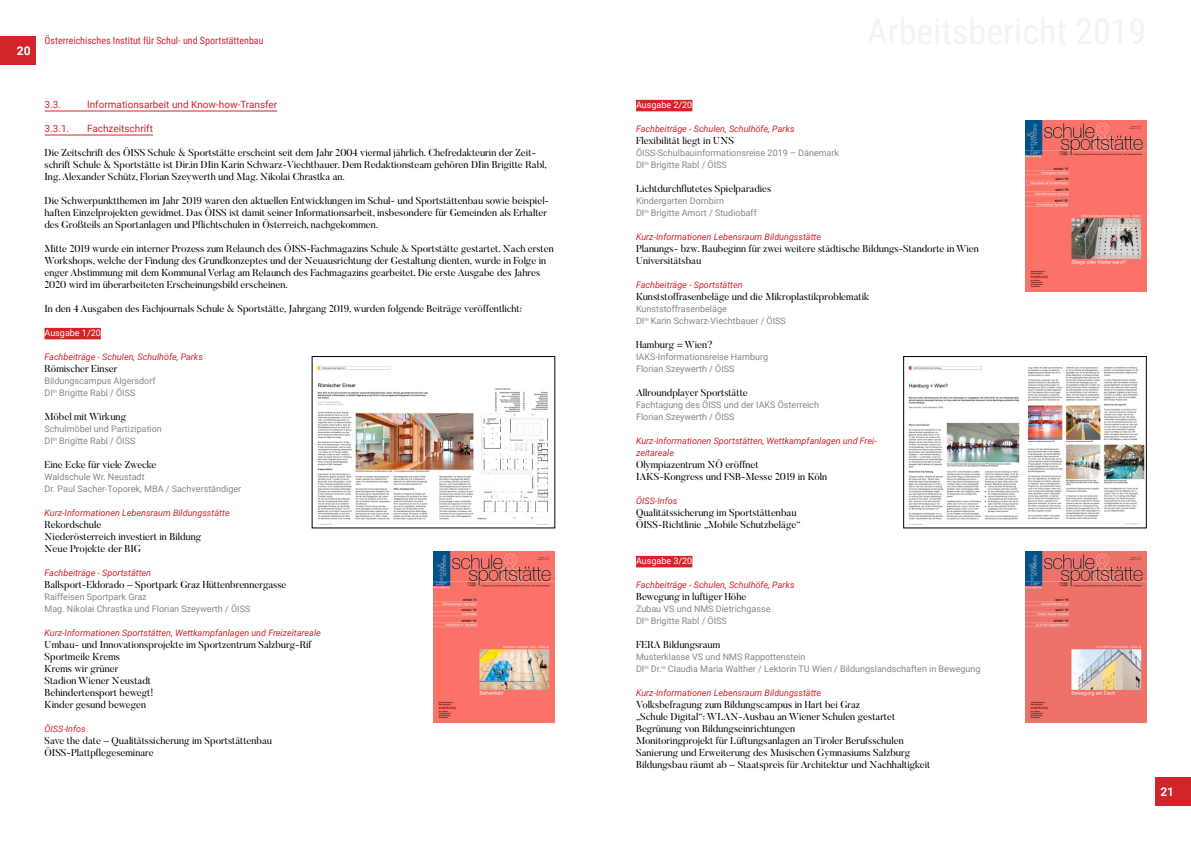
<style>
.page{position:relative;width:1191px;height:842px;background:#fff}
.page>*{position:absolute;margin:0;border:0;box-sizing:border-box;transform-origin:0 0}
.t1{font:700 12px "Roboto";color:#fff}
.t2{font:10px/12px "Butler";color:#000}
.t3{font:10px "Roboto";color:#d1242b}
.t4{font:10px "Roboto Condensed";color:#d1242b}
.t5{font:9px/12px "Roboto";color:#878787}
.t6{font:italic 9px/12px "Roboto";color:#d1242b}
.t7{font:9px "Roboto";color:#fff}
</style>
<div class="page">
<div style="left:0;top:36px;width:36px;height:28px;background:#d1242b"></div>
<div style="left:1155px;top:778px;width:36px;height:28px;background:#d1242b"></div>
<hr style="left:45px;top:111px;width:232px;height:1px;background:#d1242b">
<hr style="left:45px;top:135px;width:108px;height:1px;background:#d1242b">
<div style="left:45px;top:328px;width:56px;height:11px;background:#d1242b"></div>
<img style="left:434px;top:551px;width:121px;height:172px">
<img style="left:317px;top:366px;width:233px;height:159px">
<div style="left:636px;top:100px;width:56px;height:11px;background:#d1242b"></div>
<div style="left:636px;top:556px;width:56px;height:11px;background:#d1242b"></div>
<img style="left:1025px;top:120px;width:121px;height:171px">
<img style="left:908px;top:366px;width:236px;height:159px">
<div style="left:903px;top:356px;width:243px;height:172px;border:1px solid #000"></div>
<img style="left:1025px;top:551px;width:121px;height:172px">
<p class="t1" style="left:17px;top:42px;width:15px">20</p>
<p class="t4" style="left:45px;top:33px;width:221px">Österreichisches Institut für Schul- und Sportstättenbau</p>
<p class="t3" style="left:45px;top:97px;width:18px">3.3.</p>
<p class="t3" style="left:87px;top:97px;width:192px">Informationsarbeit und Know-how-Transfer</p>
<p class="t3" style="left:45px;top:121px;width:26px">3.3.1.</p>
<p class="t3" style="left:87px;top:121px;width:67px">Fachzeitschrift</p>
<p class="t2" style="left:45px;top:146px;width:504px">Die Zeitschrift des ÖISS Schule &amp; Sportstätte erscheint seit dem Jahr 2004 viermal jährlich. Chefredakteurin der Zeit&shy;schrift Schule &amp; Sportstätte ist Dir.in DIin Karin Schwarz-Viechtbauer. Dem Redaktionsteam gehören DIin Brigitte Rabl,<br>Ing. Alexander Schütz, Florian Szeywerth und Mag. Nikolai Chrastka an.</p>
<p class="t2" style="left:45px;top:194px;width:506px">Die Schwerpunktthemen im Jahr 2019 waren den aktuellen Entwicklungen im Schul- und Sportstättenbau sowie beispiel&shy;haften Einzelprojekten gewidmet. Das ÖISS ist damit seiner Informationsarbeit, insbesondere für Gemeinden als Erhalter des Großteils an Sportanlagen und Pflichtschulen in Österreich, nachgekommen.</p>
<p class="t2" style="left:45px;top:242px;width:511px">Mitte 2019 wurde ein interner Prozess zum Relaunch des ÖISS-Fachmagazins Schule &amp; Sportstätte gestartet. Nach ersten Workshops, welche der Findung des Grundkonzeptes und der Neuausrichtung der Gestaltung dienten, wurde in Folge in enger Abstimmung mit dem Kommunal Verlag am Relaunch des Fachmagazins gearbeitet. Die erste Ausgabe des Jahres 2020 wird im überarbeiteten Erscheinungsbild erscheinen.</p>
<p class="t2" style="left:45px;top:302px;width:479px">In den 4 Ausgaben des Fachjournals Schule &amp; Sportstätte, Jahrgang 2019, wurden folgende Beiträge veröffentlicht:</p>
<p class="t7" style="left:45px;top:326px;width:58px">Ausgabe 1/20</p>
<p class="t6" style="left:45px;top:350px;width:160px">Fachbeiträge - Schulen, Schulhöfe, Parks</p>
<p class="t2" style="left:45px;top:362px;width:74px">Römischer Einser</p>
<p class="t5" style="left:45px;top:374px;width:113px">Bildungscampus Algersdorf<br>DI<sup>in</sup> Brigitte Rabl / ÖISS</p>
<p class="t2" style="left:45px;top:410px;width:83px">Möbel mit Wirkung</p>
<p class="t5" style="left:45px;top:422px;width:119px">Schulmöbel und Partizipation<br>DI<sup>in</sup> Brigitte Rabl / ÖISS</p>
<p class="t2" style="left:45px;top:458px;width:113px">Eine Ecke für viele Zwecke</p>
<p class="t5" style="left:45px;top:470px;width:198px">Waldschule Wr. Neustadt<br>Dr. Paul Sacher-Toporek, MBA / Sachverständiger</p>
<p class="t6" style="left:45px;top:506px;width:187px">Kurz-Informationen Lebensraum Bildungsstätte</p>
<p class="t2" style="left:45px;top:518px;width:158px">Rekordschule<br>Niederösterreich investiert in Bildung<br>Neue Projekte der BIG</p>
<p class="t6" style="left:45px;top:566px;width:108px">Fachbeiträge - Sportstätten</p>
<p class="t2" style="left:45px;top:578px;width:243px">Ballsport-Eldorado – Sportpark Graz Hüttenbrennergasse</p>
<p class="t5" style="left:45px;top:590px;width:207px">Raiffeisen Sportpark Graz<br>Mag. Nikolai Chrastka und Florian Szeywerth / ÖISS</p>
<p class="t6" style="left:45px;top:626px;width:278px">Kurz-Informationen Sportstätten, Wettkampfanlagen und Freizeitareale</p>
<p class="t2" style="left:45px;top:638px;width:268px">Umbau- und Innovationsprojekte im Sportzentrum Salzburg-Rif<br>Sportmeile Krems<br>Krems wir grüner<br>Stadion Wiener Neustadt<br>Behindertensport bewegt!<br>Kinder gesund bewegen</p>
<p class="t6" style="left:45px;top:722px;width:43px">ÖISS-Infos</p>
<p class="t2" style="left:45px;top:734px;width:229px">Save the date – Qualitätssicherung im Sportstättenbau<br>ÖISS-Plattpflegeseminare</p>
<p class="t7" style="left:636px;top:98px;width:58px">Ausgabe 2/20</p>
<p class="t6" style="left:636px;top:122px;width:160px">Fachbeiträge - Schulen, Schulhöfe, Parks</p>
<p class="t2" style="left:636px;top:134px;width:100px">Flexibilität liegt in UNS</p>
<p class="t5" style="left:636px;top:146px;width:205px">ÖISS-Schulbauinformationsreise 2019 – Dänemark<br>DI<sup>in</sup> Brigitte Rabl / ÖISS</p>
<p class="t2" style="left:636px;top:182px;width:137px">Lichtdurchflutetes Spielparadies</p>
<p class="t5" style="left:636px;top:194px;width:122px">Kindergarten Dornbirn<br>DI<sup>in</sup> Brigitte Amort / Studiobaff</p>
<p class="t6" style="left:636px;top:230px;width:187px">Kurz-Informationen Lebensraum Bildungsstätte</p>
<p class="t2" style="left:636px;top:242px;width:344px">Planungs- bzw. Baubeginn für zwei weitere städtische Bildungs-Standorte in Wien<br>Universitätsbau</p>
<p class="t6" style="left:636px;top:278px;width:108px">Fachbeiträge - Sportstätten</p>
<p class="t2" style="left:636px;top:290px;width:235px">Kunststoffrasenbeläge und die Mikroplastikproblematik</p>
<p class="t5" style="left:636px;top:302px;width:151px">Kunststoffrasenbeläge<br>DI<sup>in</sup> Karin Schwarz-Viechtbauer / ÖISS</p>
<p class="t2" style="left:636px;top:338px;width:78px">Hamburg = Wien?</p>
<p class="t5" style="left:636px;top:350px;width:133px">IAKS-Informationsreise Hamburg<br>Florian Szeywerth / ÖISS</p>
<p class="t2" style="left:636px;top:386px;width:113px">Allroundplayer Sportstätte</p>
<p class="t5" style="left:636px;top:398px;width:184px">Fachtagung des ÖISS und der IAKS Österreich<br>Florian Szeywerth / ÖISS</p>
<p class="t6" style="left:636px;top:434px;width:242px">Kurz-Informationen Sportstätten, Wettkampfanlagen und Frei&shy;zeitareale</p>
<p class="t2" style="left:636px;top:458px;width:193px">Olympiazentrum NÖ eröffnet<br>IAKS-Kongress und FSB-Messe 2019 in Köln</p>
<p class="t6" style="left:636px;top:494px;width:43px">ÖISS-Infos</p>
<p class="t2" style="left:636px;top:506px;width:166px">Qualitätssicherung im Sportstättenbau<br>ÖISS-Richtlinie „Mobile Schutzbeläge“</p>
<p class="t7" style="left:636px;top:554px;width:58px">Ausgabe 3/20</p>
<p class="t6" style="left:636px;top:578px;width:160px">Fachbeiträge - Schulen, Schulhöfe, Parks</p>
<p class="t2" style="left:636px;top:590px;width:112px">Bewegung in luftiger Höhe</p>
<p class="t5" style="left:636px;top:602px;width:136px">Zubau VS und NMS Dietrichgasse<br>DI<sup>in</sup> Brigitte Rabl / ÖISS</p>
<p class="t2" style="left:636px;top:638px;width:86px">FERA Bildungsraum</p>
<p class="t5" style="left:636px;top:650px;width:346px">Musterklasse VS und NMS Rappottenstein<br>DI<sup>in</sup> Dr.<sup>in</sup> Claudia Maria Walther / Lektorin TU Wien / Bildungslandschaften in Bewegung</p>
<p class="t6" style="left:636px;top:686px;width:187px">Kurz-Informationen Lebensraum Bildungsstätte</p>
<p class="t2" style="left:636px;top:698px;width:296px">Volksbefragung zum Bildungscampus in Hart bei Graz<br>„Schule Digital“: WLAN-Ausbau an Wiener Schulen gestartet Begrünung von Bildungseinrichtungen<br>Monitoringprojekt für Lüftungsanlagen an Tiroler Berufsschulen Sanierung und Erweiterung des Musischen Gymnasiums Salzburg Bildungsbau räumt ab – Staatspreis für Architektur und Nachhaltigkeit</p>
<p class="t1" style="left:1160px;top:784px;width:15px">21</p>
</div>
